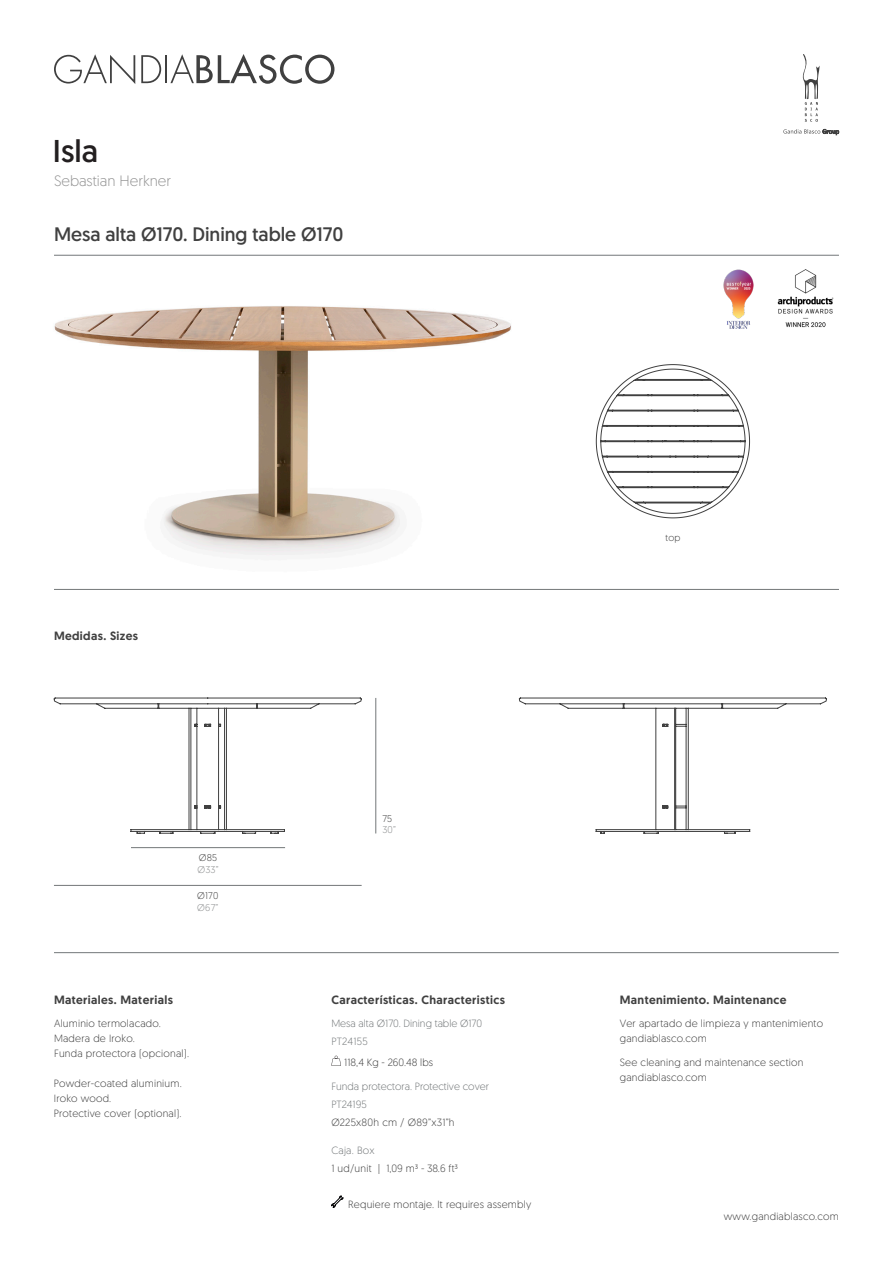
<style>
.page{position:relative;width:893px;height:1263px;background:#fff}
.page>*{position:absolute;margin:0;border:0;box-sizing:border-box;transform-origin:0 0}
.t1{font:31.5px "Geomanist";color:#231f20}
.t2{font:19.5px "Geomanist";color:#404040}
.t3{font:300 15px "Geomanist";color:#959595}
.europa_ingles{font:500 12px "Geomanist";letter-spacing:.03em;color:#404040}
.tabla_titulo_negro{font:300 10.5px "Geomanist";letter-spacing:.02em;color:#404040}
.t4{font:300 10.5px "Geomanist";color:#737779}
.tabla_titulo_negro-2{font:300 10.5px "Geomanist";color:#404040}
.t5{font:300 10.5px "Geomanist";letter-spacing:.02em;color:#737779}
.t6{font:300 9.75px "Geomanist";letter-spacing:.02em;color:#404040}
.t7{font:300 9.75px "Geomanist";letter-spacing:.02em;color:#8a8c8d}
</style>
<div class="page">
<svg style="left:54px;top:54px;width:81px;height:30px"></svg>
<svg style="left:141px;top:55px;width:20px;height:28px"></svg>
<hr style="left:165px;top:55px;width:2px;height:28px;background:#404040">
<svg style="left:170px;top:54px;width:164px;height:30px"></svg>
<svg style="left:802px;top:54px;width:18px;height:68px"></svg>
<svg style="left:783px;top:129px;width:56px;height:6px"></svg>
<img style="left:777px;top:269px;width:57px;height:59px">
<img style="left:723px;top:269px;width:30px;height:60px">
<img style="left:54px;top:306px;width:457px;height:250px">
<hr style="left:54px;top:255px;width:785px;height:1px;background:#737779">
<hr style="left:54px;top:589px;width:785px;height:1px;background:#737779">
<hr style="left:54px;top:952px;width:785px;height:1px;background:#737779">
<hr style="left:131px;top:847px;width:154px;height:1px;background:#737779">
<hr style="left:54px;top:885px;width:308px;height:1px;background:#737779">
<hr style="left:376px;top:698px;width:1px;height:135px;background:#737779">
<svg style="left:54px;top:697px;width:308px;height:137px"></svg>
<svg style="left:596px;top:364px;width:154px;height:154px"></svg>
<svg style="left:519px;top:697px;width:308px;height:137px"></svg>
<svg style="left:331px;top:1196px;width:12px;height:11px"></svg>
<svg style="left:331px;top:1056px;width:10px;height:10px"></svg>
<p class="t1" style="left:53px;top:130px;width:47px">Isla</p>
<p class="t3" style="left:54px;top:171px;width:119px">Sebastian Herkner</p>
<p class="t2" style="left:54px;top:221px;width:291px">Mesa alta Ø170. Dining table Ø170</p>
<p class="europa_ingles" style="left:54px;top:628px;width:86px">Medidas. Sizes</p>
<p class="t6" style="left:199px;top:852px;width:20px">Ø85</p>
<p class="t7" style="left:197px;top:863px;width:23px">Ø33”</p>
<p class="t6" style="left:197px;top:889px;width:23px">Ø170</p>
<p class="t7" style="left:197px;top:901px;width:22px">Ø67”</p>
<p class="t6" style="left:382px;top:812px;width:11px">75</p>
<p class="t7" style="left:382px;top:824px;width:15px">30”</p>
<p class="t6" style="left:665px;top:531px;width:16px">top</p>
<p class="europa_ingles" style="left:54px;top:991px;width:120px">Materiales. Materials</p>
<p class="europa_ingles" style="left:620px;top:991px;width:168px">Mantenimiento. Maintenance</p>
<p class="tabla_titulo_negro" style="left:620px;top:1016px;width:205px">Ver apartado de limpieza y mantenimiento</p>
<p class="tabla_titulo_negro" style="left:620px;top:1031px;width:88px">gandiablasco.com</p>
<p class="tabla_titulo_negro" style="left:620px;top:1055px;width:185px">See cleaning and maintenance section</p>
<p class="tabla_titulo_negro" style="left:620px;top:1070px;width:88px">gandiablasco.com</p>
<p class="europa_ingles" style="left:331px;top:991px;width:175px">Características. Characteristics</p>
<p class="t4" style="left:331px;top:1016px;width:152px">Mesa alta Ø170. Dining table Ø170</p>
<p class="t5" style="left:331px;top:1034px;width:38px">PT24155</p>
<p class="tabla_titulo_negro-2" style="left:344px;top:1055px;width:90px">118,4 Kg - 260.48 lbs</p>
<p class="tabla_titulo_negro" style="left:54px;top:1017px;width:108px">Aluminio termolacado.</p>
<p class="tabla_titulo_negro" style="left:54px;top:1032px;width:82px">Madera de Iroko.</p>
<p class="tabla_titulo_negro" style="left:54px;top:1047px;width:137px">Funda protectora (opcional).</p>
<p class="tabla_titulo_negro" style="left:54px;top:1076px;width:129px">Powder-coated aluminium.</p>
<p class="tabla_titulo_negro" style="left:54px;top:1091px;width:59px">Iroko wood.</p>
<p class="tabla_titulo_negro" style="left:54px;top:1106px;width:129px">Protective cover (optional).</p>
<p class="t4" style="left:331px;top:1080px;width:159px">Funda protectora. Protective cover</p>
<p class="t4" style="left:331px;top:1098px;width:37px">PT24195</p>
<p class="tabla_titulo_negro" style="left:331px;top:1116px;width:125px">Ø225x80h cm / Ø89”x31”h</p>
<p class="t4" style="left:331px;top:1143px;width:45px">Caja. Box</p>
<p class="tabla_titulo_negro" style="left:331px;top:1161px;width:128px">1 ud/unit | 1,09 m³ - 38.6 ft³</p>
<p class="tabla_titulo_negro" style="left:348px;top:1197px;width:185px">Requiere montaje. It requires assembly</p>
<p class="tabla_titulo_negro" style="left:724px;top:1210px;width:116px">www.gandiablasco.com</p>
</div>
